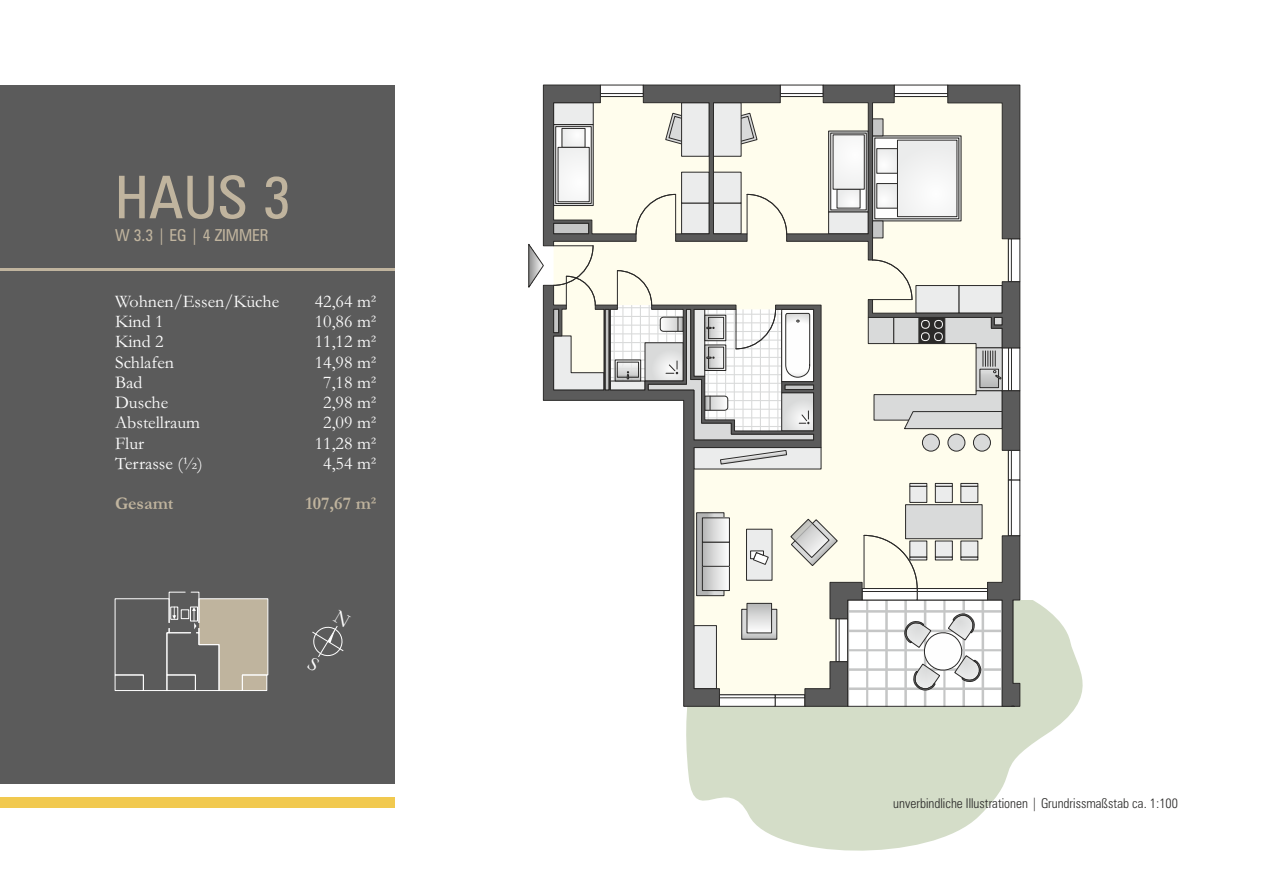
<style>
.page{position:relative;width:1263px;height:893px;background:#fff}
.page>*{position:absolute;margin:0;border:0;box-sizing:border-box;transform-origin:0 0}
.t1{font:condensed 59.1px "Zurich BT";color:#c0b49e}
.t2{font:18px/20.2px "Garamond";color:#fefefe}
.t3{font:700 18px "Garamond";color:#c0b49e}
.t4{font:condensed 16.5px "Zurich BT";color:#c0b49e}
.t5{font:300 condensed 13.5px "Zurich BT";color:#2b2a29}
</style>
<div class="page">
<svg style="left:686px;top:600px;width:397px;height:251px;fill:#d4ddc8"></svg>
<svg style="left:528px;top:244px;width:14px;height:44px"></svg>
<svg style="left:542px;top:84px;width:488px;height:623px"></svg>
<div style="left:0;top:85px;width:395px;height:698px;background:#5b5b5b"></div>
<hr style="left:0;top:269px;width:395px;height:2px;background:#c0b49e">
<div style="left:0;top:797px;width:395px;height:11px;background:#f1c94f"></div>
<svg style="left:114px;top:591px;width:155px;height:100px"></svg>
<svg style="left:312px;top:626px;width:32px;height:31px"></svg>
<h1 class="t1" style="left:115px;top:173px;width:178px">HAUS 3</h1>
<p class="t4" style="left:115px;top:228px;width:155px">W 3.3 | EG | 4 ZIMMER</p>
<p class="t2" style="left:115px;top:293px;width:166px">Wohnen/Essen/Küche<br>Kind 1<br>Kind 2<br>Schlafen<br>Bad<br>Dusche<br>Abstellraum<br>Flur<br>Terrasse (½)</p>
<p class="t3" style="left:115px;top:498px;width:60px">Gesamt</p>
<p class="t2" style="left:315px;top:293px;width:63px;text-align:center">42,64 m²<br>10,86 m²<br>11,12 m²<br>14,98 m²<br>7,18 m²<br>2,98 m²<br>2,09 m²<br>11,28 m²<br>4,54 m²</p>
<p class="t3" style="left:306px;top:498px;width:72px">107,67 m²</p>
<p class="t5" style="left:893px;top:798px;width:286px">unverbindliche Illustrationen | Grundrissmaßstab ca. 1:100</p>
</div>
